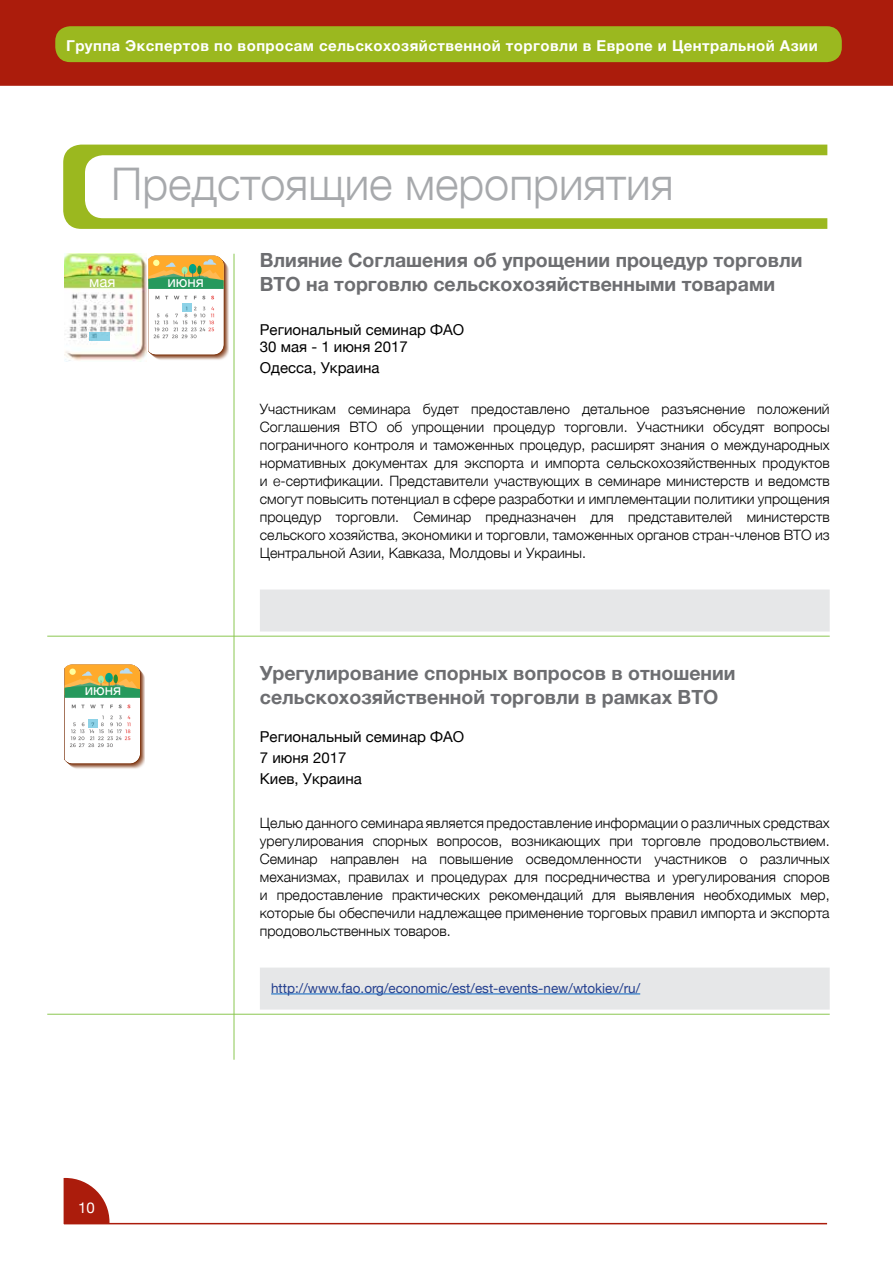
<style>
.page{position:relative;width:893px;height:1263px;background:#fff}
.page>*{position:absolute;margin:0;border:0;box-sizing:border-box;transform-origin:0 0}
.t1{font:300 45px "Helvetica Neue";color:#a7a9ac}
.t2{font:700 19.5px/24px "Helvetica Neue";color:#6d6e71}
.t3{font:15px/21px "Helvetica Neue";color:#000}
.t4{font:700 15px "Helvetica Neue";letter-spacing:.03em;color:#fff}
.t5{font:15px "Helvetica Neue";color:#fff}
.t6{font:300 14.25px/18px "Helvetica Neue";color:#000;text-align:justify}
.t7{font:13.5px "Helvetica Neue";color:#25408f}
</style>
<div class="page">
<div style="left:0;top:0;width:893px;height:86px;background:#ab1c0c"></div>
<svg style="left:64px;top:1178px;width:45px;height:45px"></svg>
<hr style="left:64px;top:1223px;width:763px;height:1px;background:#ab1c0c">
<div style="left:55px;top:26px;width:787px;height:36px;background:#9bb81f;border-radius:15px"></div>
<svg style="left:63px;top:145px;width:764px;height:84px;background:#9db924"></svg>
<svg style="left:85px;top:155px;width:743px;height:63px"></svg>
<div style="left:260px;top:589px;width:570px;height:42px;background:#e6e7e8"></div>
<hr style="left:47px;top:636px;width:783px;height:1px;background:#8bc751">
<div style="left:260px;top:967px;width:570px;height:42px;background:#e6e7e8"></div>
<hr style="left:47px;top:1014px;width:783px;height:1px;background:#8bc751">
<hr style="left:271px;top:993px;width:369px;height:1px;background:#0563c1">
<hr style="left:234px;top:254px;width:1px;height:806px;background:#8bc751">
<img style="left:65px;top:254px;width:82px;height:107px">
<svg style="left:148px;top:256px;width:80px;height:104px"></svg>
<svg style="left:90px;top:333px;width:20px;height:8px"></svg>
<svg style="left:182px;top:303px;width:9px;height:9px"></svg>
<svg style="left:65px;top:664px;width:79px;height:105px"></svg>
<svg style="left:88px;top:720px;width:9px;height:8px"></svg>
<p class="t4" style="left:66px;top:34px;width:753px">Группa Экспертов по вопросам сельскохозяйственной торговли в Европе и Центральной Азии</p>
<h1 class="t1" style="left:111px;top:148px;width:564px">Предстоящие мероприятия</h1>
<p class="t5" style="left:89px;top:271px;width:28px">мая</p>
<p class="t5" style="left:167px;top:271px;width:38px">июня</p>
<p class="t5" style="left:85px;top:679px;width:38px">июня</p>
<h2 class="t2" style="left:260px;top:249px;width:544px">Влияние Соглашения об упрощении процедур торговли<br>ВТО на торговлю сельскохозяйственными товарами</h2>
<p class="t3" style="left:260px;top:321px;width:206px;line-height:17.5px">Региональный семинар ФАО<br>30 мая - 1 июня 2017</p>
<p class="t3" style="left:260px;top:358px;width:121px">Одесса, Украина</p>
<p class="t6" style="left:260px;top:399px;width:571px">Участникам семинара будет предоставлено детальное разъяснение положений Соглашения ВТО об упрощении процедур торговли. Участники обсудят вопросы пограничного контроля и таможенных процедур, расширят знания о международных нормативных документах для экспорта и импорта сельскохозяйственных продуктов и e-сертификации. Представители участвующих в семинаре министерств и ведомств смогут повысить потенциал в сфере разработки и имплементации политики упрощения процедур торговли. Семинар предназначен для представителей министерств сельского хозяйства, экономики и торговли, таможенных органов стран-членов ВТО из Центральной Азии, Кавказа, Молдовы и Украины.</p>
<h2 class="t2" style="left:260px;top:661px;width:477px">Урегулирование спорных вопросов в отношении сельскохозяйственной торговли в рамках ВТО</h2>
<p class="t3" style="left:260px;top:727px;width:206px">Региональный семинар ФАО<br>7 июня 2017<br>Киев, Украина</p>
<p class="t6" style="left:260px;top:813px;width:571px">Целью данного семинара является предоставление информации о различных средствах урегулирования спорных вопросов, возникающих при торговле продовольствием.<br>Семинар направлен на повышение осведомленности участников о различных механизмах, правилах и процедурах для посредничества и урегулирования споров и предоставление практических рекомендаций для выявления необходимых мер, которые бы обеспечили надлежащее применение торговых правил импорта и экспорта продовольственных товаров.</p>
<p class="t7" style="left:271px;top:978px;width:371px">http://www.fao.org/economic/est/est-events-new/wtokiev/ru/</p>
<p class="t5" style="left:78px;top:1196px;width:18px">10</p>
</div>
